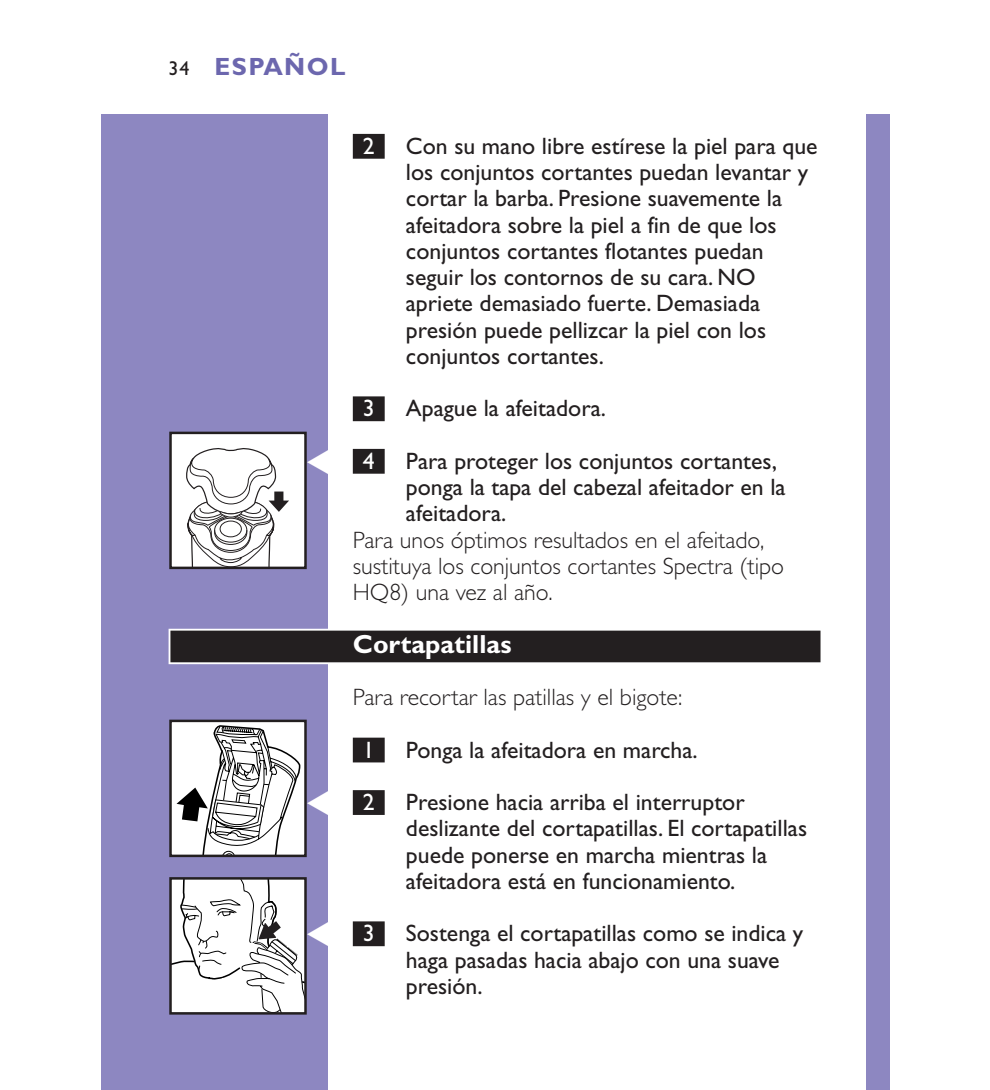
<style>
.page{position:relative;width:990px;height:1090px;background:#fff}
.page>*{position:absolute;margin:0;border:0;box-sizing:border-box;transform-origin:0 0}
.t1{font:45px "Philips Tape";color:#fff}
.t2{font:700 26.25px "Gill Sans";color:#fff}
.t3{font:700 25px "Gill Sans";letter-spacing:.055em;color:#6c67ae}
.t4{font:23.75px/26.2px "Gill Sans";color:#231f20}
.t5{font:300 23.75px/26.2px "Gill Sans";color:#231f20}
.t6{font:23.75px "Gill Sans";color:#fff}
.s1{font-weight:400;font-size:20px;color:#231f20}
.s2{font-family:"Gill Sans";font-size:23.75px}
</style>
<div class="page">
<div style="left:867px;top:114px;width:23px;height:976px;background:#8d87c1"></div>
<div style="left:101px;top:114px;width:227px;height:976px;background:#8d87c1"></div>
<div style="left:353px;top:134px;width:32px;height:25px;background:#231f20"></div>
<div style="left:353px;top:396px;width:32px;height:25px;background:#231f20"></div>
<div style="left:353px;top:449px;width:32px;height:25px;background:#231f20"></div>
<svg style="left:169px;top:629px;width:652px;height:35px"></svg>
<div style="left:170px;top:631px;width:651px;height:31px;background:#231f20"></div>
<div style="left:353px;top:738px;width:32px;height:24px;background:#231f20"></div>
<div style="left:353px;top:790px;width:32px;height:25px;background:#231f20"></div>
<div style="left:353px;top:921px;width:32px;height:25px;background:#231f20"></div>
<div style="left:171px;top:433px;width:134px;height:135px;background:#fff"></div>
<svg style="left:186px;top:448px;width:103px;height:118px"></svg>
<div style="left:169px;top:432px;width:138px;height:137px;border:2px solid #231f20"></div>
<svg style="left:172px;top:880px;width:132px;height:132px;background:#e8e8e8"></svg>
<div style="left:169px;top:877px;width:138px;height:138px;border:2px solid #231f20"></div>
<div style="left:171px;top:721px;width:134px;height:135px;background:#fff"></div>
<svg style="left:177px;top:719px;width:124px;height:135px"></svg>
<div style="left:169px;top:720px;width:138px;height:137px;border:2px solid #231f20"></div>
<p class="t3" style="left:169px;top:58px;width:178px"><span class="s1">34</span> ESPAÑOL</p>
<p class="t6" style="left:363px;top:138px;width:13px">2</p>
<p class="t4" style="left:406px;top:135px;width:413px">Con su mano libre estírese la piel para que los conjuntos cortantes puedan levantar y cortar la barba. Presione suavemente la afeitadora sobre la piel a fin de que los conjuntos cortantes flotantes puedan seguir los contornos de su cara. NO apriete demasiado fuerte. Demasiada presión puede pellizcar la piel con los conjuntos cortantes.</p>
<p class="t6" style="left:363px;top:400px;width:13px">3</p>
<p class="t4" style="left:406px;top:398px;width:202px">Apague la afeitadora.</p>
<h1 class="t1" style="left:303px;top:432px;width:73px">C <span class="s2">4</span></h1>
<p class="t4" style="left:406px;top:450px;width:381px">Para proteger los conjuntos cortantes, ponga la tapa del cabezal afeitador en la afeitadora.</p>
<p class="t5" style="left:353px;top:529px;width:433px">Para unos óptimos resultados en el afeitado, sustituya los conjuntos cortantes Spectra (tipo<br>HQ8) una vez al año.</p>
<p class="t2" style="left:353px;top:635px;width:160px">Cortapatillas</p>
<p class="t5" style="left:353px;top:687px;width:331px">Para recortar las patillas y el bigote:</p>
<p class="t6" style="left:363px;top:741px;width:13px">1</p>
<p class="t4" style="left:406px;top:739px;width:293px">Ponga la afeitadora en marcha.</p>
<h1 class="t1" style="left:303px;top:773px;width:73px">C <span class="s2">2</span></h1>
<p class="t4" style="left:406px;top:792px;width:403px">Presione hacia arriba el interruptor deslizante del cortapatillas. El cortapatillas puede ponerse en marcha mientras la afeitadora está en funcionamiento.</p>
<h1 class="t1" style="left:303px;top:904px;width:73px">C <span class="s2">3</span></h1>
<p class="t4" style="left:406px;top:923px;width:399px">Sostenga el cortapatillas como se indica y haga pasadas hacia abajo con una suave presión.</p>
</div>
